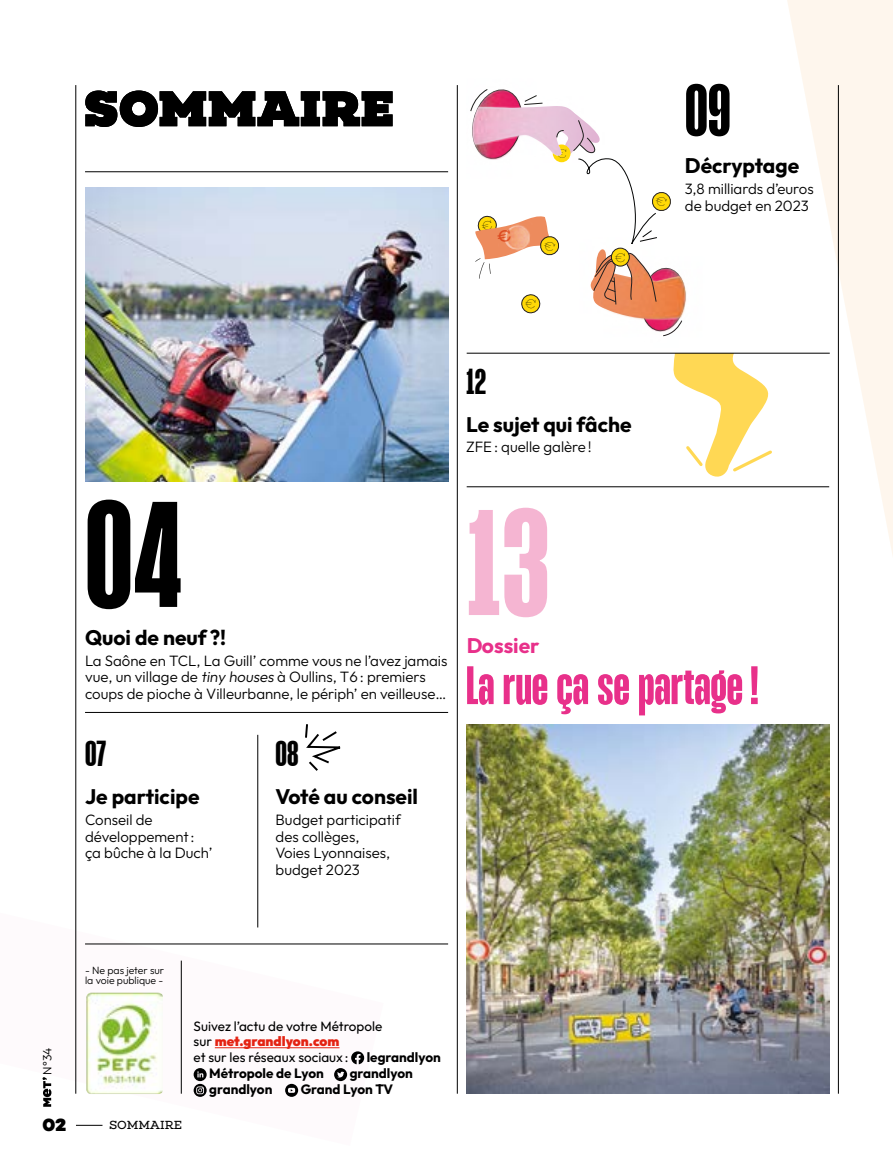
<style>
.page{position:relative;width:893px;height:1170px;background:#fff}
.page>*{position:absolute;margin:0;border:0;box-sizing:border-box;transform-origin:0 0}
.t1{font:700 150px "Mango Grotesque";color:#000}
.t2{font:700 150px "Mango Grotesque";color:#f5b5d2}
.Chapo-Territoires{font:700 72px "Mango Grotesque";color:#000}
.t3{font:700 54px "Mango Grotesque";color:#e8308a}
.t4{font:900 51.45px "Choplin";letter-spacing:-.01em;color:#000}
.Chapo-Territoires-2{font:700 36px "Mango Grotesque";color:#000}
.Chapo-Territoires-3{font:700 21px "Outfit";color:#000}
.t5{font:700 21px "Outfit";color:#e8308a}
.t6{font:900 18px "Choplin";color:#000}
.Chapo-Territoires-4{font:300 15px/16.5px "Outfit";color:#000}
.t7{font:13.5px/15.8px "Outfit";color:#000}
.t8{font:700 13.5px "Outfit";color:#000}
.t9{font:100 12.6px "Choplin";color:#020303}
.t10{font:12px "Choplin";letter-spacing:.005em;color:#000}
.t11{font:300 12px "Outfit";color:#000}
.t12{font:300 10.5px "Outfit";color:#000}
.s1{font-weight:900;color:#e42313}
</style>
<div class="page">
<svg style="left:42px;top:912px;width:341px;height:214px"></svg>
<svg style="left:43px;top:1077px;width:8px;height:29px"></svg>
<svg style="left:76px;top:1124px;width:26px;height:1px"></svg>
<svg style="left:778px;top:0;width:115px;height:655px"></svg>
<hr style="left:457px;top:85px;width:1px;height:1008px;background:#000">
<hr style="left:76px;top:85px;width:1px;height:1008px;background:#000">
<hr style="left:838px;top:85px;width:1px;height:1008px;background:#000">
<hr style="left:215px;top:1047px;width:124px;height:1px;background:#e42313">
<svg style="left:334px;top:1051px;width:30px;height:29px"></svg>
<svg style="left:194px;top:1067px;width:13px;height:29px"></svg>
<svg style="left:285px;top:1083px;width:13px;height:13px"></svg>
<svg style="left:305px;top:724px;width:36px;height:47px"></svg>
<img style="left:85px;top:187px;width:363px;height:294px">
<img style="left:466px;top:724px;width:363px;height:369px">
<hr style="left:257px;top:734px;width:1px;height:193px;background:#000">
<hr style="left:181px;top:960px;width:1px;height:133px;background:#000">
<hr style="left:85px;top:712px;width:363px;height:1px;background:#000">
<hr style="left:85px;top:171px;width:363px;height:1px;background:#000">
<hr style="left:467px;top:486px;width:362px;height:1px;background:#000">
<hr style="left:85px;top:943px;width:363px;height:1px;background:#000">
<hr style="left:467px;top:353px;width:363px;height:1px;background:#000">
<img style="left:86px;top:992px;width:77px;height:101px">
<svg style="left:671px;top:353px;width:104px;height:124px"></svg>
<svg style="left:470px;top:89px;width:217px;height:247px"></svg>
<h3 class="t4" style="left:84px;top:77px;width:311px">SOMMAIRE</h3>
<p class="t9" style="left:614px;top:250px;width:13px">€</p>
<p class="Chapo-Territoires" style="left:685px;top:78px;width:47px">09</p>
<p class="Chapo-Territoires-3" style="left:685px;top:154px;width:116px">Décryptage</p>
<p class="Chapo-Territoires-4" style="left:685px;top:180px;width:130px">3,8 milliards d’euros de budget en 2023</p>
<h1 class="t1" style="left:85px;top:487px;width:100px">04</h1>
<h3 class="Chapo-Territoires-3" style="left:85px;top:625px;width:143px">Quoi de neuf ?!</h3>
<p class="Chapo-Territoires-4" style="left:85px;top:652px;width:364px">La Saône en TCL, La Guill’ comme vous ne l’avez jamais vue, un village de tiny houses à Oullins, T6: premiers coups de pioche à Villeurbanne, le périph’ en veilleuse…</p>
<p class="Chapo-Territoires-2" style="left:85px;top:737px;width:23px">07</p>
<p class="Chapo-Territoires-3" style="left:85px;top:785px;width:116px">Je participe</p>
<p class="Chapo-Territoires-4" style="left:85px;top:811px;width:129px">Conseil de développement: ça bûche à la Duch’</p>
<p class="Chapo-Territoires-2" style="left:276px;top:737px;width:24px">08</p>
<p class="Chapo-Territoires-3" style="left:276px;top:785px;width:144px">Voté au conseil</p>
<p class="Chapo-Territoires-4" style="left:276px;top:811px;width:127px">Budget participatif des collèges,<br>Voies Lyonnaises, budget 2023</p>
<p class="Chapo-Territoires-2" style="left:466px;top:365px;width:22px">12</p>
<p class="Chapo-Territoires-3" style="left:466px;top:412px;width:167px">Le sujet qui fâche</p>
<p class="Chapo-Territoires-4" style="left:466px;top:439px;width:127px">ZFE: quelle galère!</p>
<h1 class="t2" style="left:466px;top:495px;width:85px">13</h1>
<h3 class="t5" style="left:466px;top:633px;width:75px">Dossier</h3>
<h3 class="t3" style="left:466px;top:661px;width:294px">La rue ça se partage!</h3>
<p class="t11" style="left:40px;top:1074px;width:28px;rotate:-90deg">N°34</p>
<p class="t6" style="left:43px;top:1113px;width:25px">02</p>
<p class="t12" style="left:85px;top:964px;width:81px">- Ne pas jeter sur</p>
<p class="t12" style="left:85px;top:974px;width:80px">la voie publique -</p>
<p class="t10" style="left:109px;top:1118px;width:74px">SOMMAIRE</p>
<p class="t7" style="left:194px;top:1017px;width:190px">Suivez l’actu de votre Métropole</p>
<p class="t7" style="left:194px;top:1033px;width:156px">sur <span class="s1">met.grandlyon.com </span>et sur les réseaux sociaux:</p>
<p class="t8" style="left:367px;top:1049px;width:76px">legrandlyon</p>
<p class="t8" style="left:209px;top:1065px;width:116px">Métropole de Lyon</p>
<p class="t8" style="left:350px;top:1065px;width:65px">grandlyon</p>
<p class="t8" style="left:209px;top:1081px;width:65px">grandlyon</p>
<p class="t8" style="left:301px;top:1081px;width:94px">Grand Lyon TV</p>
</div>
